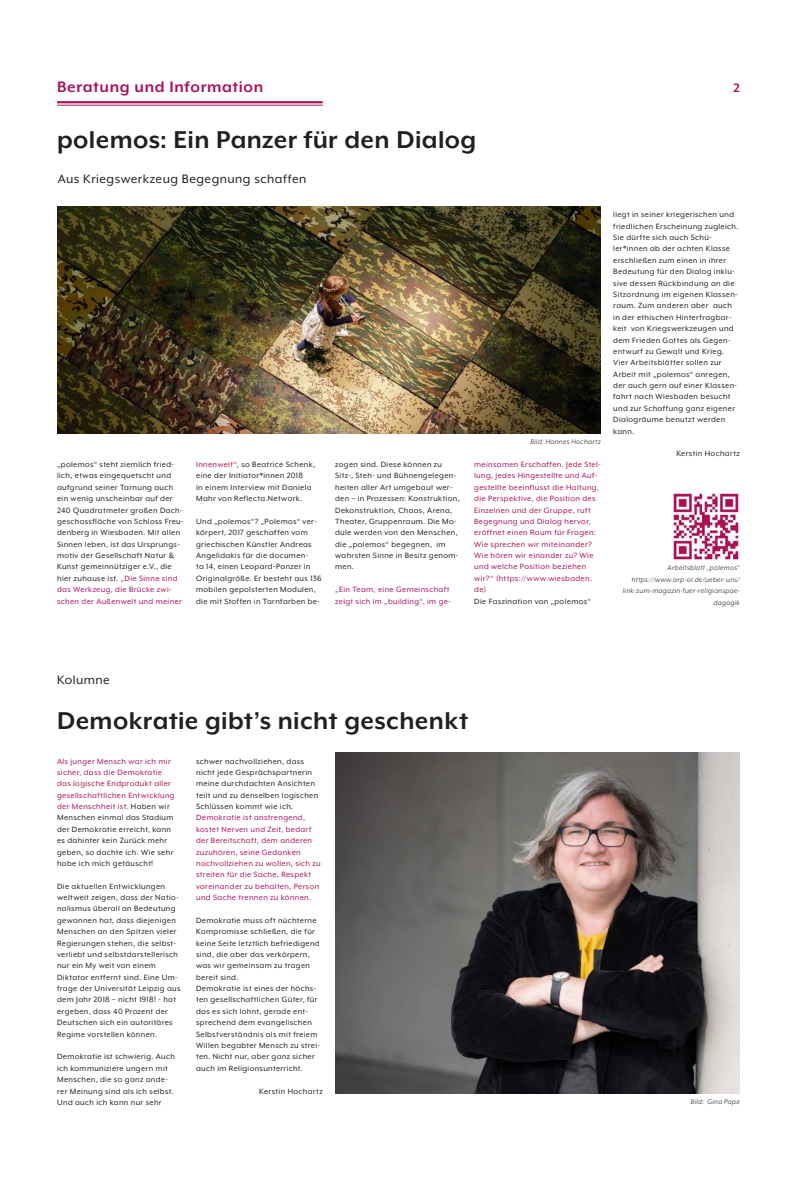
<style>
.page{position:relative;width:797px;height:1181px;background:#fff}
.page>*{position:absolute;margin:0;border:0;box-sizing:border-box;transform-origin:0 0}
.t1{font:700 28px "Mr Eaves XL Mod OT";letter-spacing:.015em;color:#231f20}
.t2{font:700 17.5px "Mr Eaves XL Mod OT";letter-spacing:.035em;color:#ab115b}
.t3{font:14px "Mr Eaves XL Mod OT";letter-spacing:.035em;color:#231f20}
.t4{font:700 14px "Mr Eaves XL Mod OT";color:#ab115b}
.t5{font:8.75px/11.4px "Mr Eaves XL Mod OT";letter-spacing:.04em;color:#231f20}
.t6{font:8.75px/11.4px "Mr Eaves XL Mod OT";letter-spacing:.04em;color:#ab115b}
.t7{font:italic 7.88px/11.4px "Mr Eaves XL Mod OT";letter-spacing:.04em;color:#231f20;text-align:right}
.s1{color:#ab115b}
</style>
<div class="page">
<hr style="left:57px;top:101px;width:265px;height:2px;background:#ab115b">
<hr style="left:57px;top:105px;width:265px;height:1px;background:#ab115b">
<img style="left:335px;top:752px;width:404px;height:342px">
<img style="left:57px;top:206px;width:543px;height:227px">
<img style="left:672px;top:493px;width:67px;height:67px">
<h2 class="t2" style="left:57px;top:78px;width:207px">Beratung und Information</h2>
<h3 class="t4" style="left:733px;top:81px;width:8px">2</h3>
<h1 class="t1" style="left:57px;top:125px;width:420px">polemos: Ein Panzer für den Dialog</h1>
<h3 class="t3" style="left:58px;top:172px;width:250px">Aus Kriegswerkzeug Begegnung schaffen</h3>
<p class="t5" style="left:57px;top:459px;width:128px">„polemos“ steht ziemlich fried&shy;lich, etwas eingequetscht und aufgrund seiner Tarnung auch ein wenig unscheinbar auf der<br>240 Quadratmeter großen Dach&shy;geschossfläche von Schloss Freu&shy;denberg in Wiesbaden. Mit allen<br>Sinnen leben, ist das Ursprungs&shy;motiv der Gesellschaft Natur &amp;<br>Kunst gemeinnütziger e.V., die hier zuhause ist. <span class="s1">„Die Sinne sind das Werkzeug, die Brücke zwi&shy;schen der Außenwelt und meiner</span></p>
<p class="t5" style="left:196px;top:459px;width:120px"><span class="s1">Innenwelt“</span>, so Beatrice Schenk, eine der Initiator*innen 2018<br>in einem Interview mit Daniela<br>Mahr von Reflecta.Network.</p>
<p class="t5" style="left:196px;top:515px;width:127px">Und „polemos“? „Polemos“ ver&shy;körpert, 2017 geschaffen vom griechischen Künstler Andreas<br>Angelidakis für die documen-<br>ta 14, einen Leopard-Panzer in<br>Originalgröße. Er besteht aus 136 mobilen gepolsterten Modulen, die mit Stoffen in Tarnfarben be-</p>
<p class="t5" style="left:335px;top:459px;width:126px">zogen sind. Diese können zu<br>Sitz-, Steh- und Bühnengelegen&shy;heiten aller Art umgebaut wer&shy;den – in Prozessen: Konstruktion,<br>Dekonstruktion, Chaos, Arena,<br>Theater, Gruppenraum. Die Mo&shy;dule werden von den Menschen, die „polemos“ begegnen, im wahrsten Sinne in Besitz genom&shy;men.</p>
<p class="t6" style="left:335px;top:584px;width:117px">„Ein Team, eine Gemeinschaft zeigt sich im „building“, im ge-</p>
<p class="t7" style="left:530px;top:436px;width:72px">Bild: Hannes Hochartz</p>
<p class="t6" style="left:474px;top:459px;width:128px">meinsamen Erschaffen. Jede Stel&shy;lung, jedes Hingestellte und Auf&shy;gestellte beeinflusst die Haltung, die Perspektive, die Position des<br>Einzelnen und der Gruppe, ruft<br>Begegnung und Dialog hervor, eröffnet einen Raum für Fragen:<br>Wie sprechen wir miteinander?<br>Wie hören wir einander zu? Wie und welche Position beziehen wir?“ (https://www.wiesbaden. de)</p>
<p class="t5" style="left:474px;top:595px;width:118px">Die Faszination von „polemos“</p>
<p class="t5" style="left:613px;top:209px;width:127px">liegt in seiner kriegerischen und friedlichen Erscheinung zugleich.<br>Sie dürfte sich auch Schü&shy;ler*innen ab der achten Klasse erschließen zum einen in ihrer<br>Bedeutung für den Dialog inklu&shy;sive dessen Rückbindung an die<br>Sitzordnung im eigenen Klassen&shy;raum. Zum anderen aber auch in der ethischen Hinterfragbar&shy;keit von Kriegswerkzeugen und dem Frieden Gottes als Gegen&shy;entwurf zu Gewalt und Krieg.<br>Vier Arbeitsblätter sollen zur<br>Arbeit mit „polemos“ anregen, der auch gern auf einer Klassen&shy;fahrt nach Wiesbaden besucht und zur Schaffung ganz eigener<br>Dialogräume benutzt werden kann.</p>
<p class="t5" style="left:676px;top:448px;width:65px">Kerstin Hochartz</p>
<p class="t7" style="left:622px;top:562px;width:118px">Arbeitsblatt „polemos“ https://www.arp-ol.de/ueber-uns/ link-zum-magazin-fuer-religionspae&shy;dagogik</p>
<h3 class="t3" style="left:57px;top:672px;width:54px">Kolumne</h3>
<h1 class="t1" style="left:57px;top:706px;width:412px">Demokratie gibt’s nicht geschenkt</h1>
<p class="t5" style="left:57px;top:755px;width:119px"><span class="s1">Als junger Mensch war ich mir sicher, dass die Demokratie das logische Endprodukt aller gesellschaftlichen Entwicklung der Menschheit ist.</span> Haben wir<br>Menschen einmal das Stadium der Demokratie erreicht, kann es dahinter kein Zurück mehr geben, so dachte ich. Wie sehr habe ich mich getäuscht!</p>
<p class="t5" style="left:57px;top:880px;width:125px">Die aktuellen Entwicklungen weltweit zeigen, dass der Natio&shy;nalismus überall an Bedeutung gewonnen hat, dass diejenigen<br>Menschen an den Spitzen vieler<br>Regierungen stehen, die selbst&shy;verliebt und selbstdarstellerisch nur ein My weit von einem<br>Diktator entfernt sind. Eine Um&shy;frage der Universität Leipzig aus dem Jahr 2018 – nicht 1918! - hat ergeben, dass 40 Prozent der<br>Deutschen sich ein autoritäres<br>Regime vorstellen können.</p>
<p class="t5" style="left:57px;top:1051px;width:119px">Demokratie ist schwierig. Auch ich kommuniziere ungern mit<br>Menschen, die so ganz ande&shy;rer Meinung sind als ich selbst.<br>Und auch ich kann nur sehr</p>
<p class="t5" style="left:196px;top:755px;width:124px">schwer nachvollziehen, dass nicht jede Gesprächspartnerin meine durchdachten Ansichten teilt und zu denselben logischen<br>Schlüssen kommt wie ich.</p>
<p class="t6" style="left:196px;top:812px;width:126px">Demokratie ist anstrengend, kostet Nerven und Zeit, bedarf der Bereitschaft, dem anderen zuzuhören, seine Gedanken nachvollziehen zu wollen, sich zu streiten für die Sache, Respekt voreinander zu behalten, Person und Sache trennen zu können.</p>
<p class="t5" style="left:196px;top:914px;width:125px">Demokratie muss oft nüchterne<br>Kompromisse schließen, die für keine Seite letztlich befriedigend sind, die aber das verkörpern, was wir gemeinsam zu tragen bereit sind.<br>Demokratie ist eines der höchs&shy;ten gesellschaftlichen Güter, für das es sich lohnt, gerade ent&shy;sprechend dem evangelischen<br>Selbstverständnis als mit freiem<br>Willen begabter Mensch zu strei&shy;ten. Nicht nur, aber ganz sicher auch im Religionsunterricht.</p>
<p class="t5" style="left:259px;top:1085px;width:65px">Kerstin Hochartz</p>
<p class="t7" style="left:690px;top:1096px;width:50px">Bild: Gina Pape</p>
</div>
